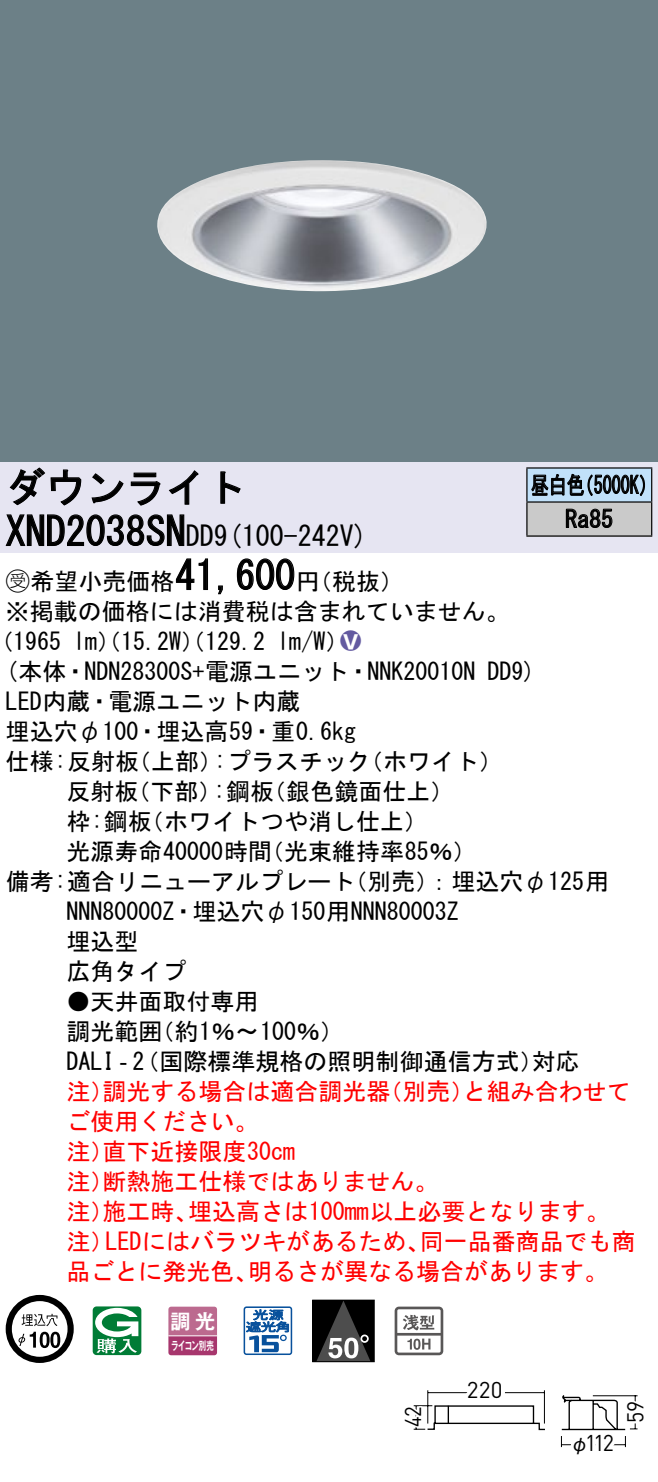
<style>
.page{position:relative;width:658px;height:1482px;background:#fff}
.page>*{position:absolute;margin:0;border:0;box-sizing:border-box;transform-origin:0 0}
.t1{font:40px "MS Gothic";color:#000}
.t2{font:28px "MS Gothic";color:#000}
.t3{font:24px/30px "MS Gothic";color:#000}
.t4{font:24px/30px "MS Gothic";color:#f00}
.t5{font:24px/34px "MS Gothic";color:#000;scale:.75 1}
.t6{font:24px "Ford Classification 1";color:#635aa0}
.t7{font:22.8px "DINOT";letter-spacing:-.035em;color:#000;scale:.95 1}
.t8{font:22.8px "DINOT";letter-spacing:-.035em;color:#000}
.t9{font:22.8px "DINOT";letter-spacing:-.035em;color:#000;scale:.9 1}
.t10{font:20px "Gothic MB101 Pro De Bold 90 pv RKSJ H";color:#fff}
.t11{font:20px "Gothic BBB Pro Medium 90 pv RKSJ H";color:#000;scale:.95 1}
.t12{font:11.6px "Gothic MB101 Pro De Bold 90 pv RKSJ H";letter-spacing:-.05em;color:#fff;scale:.65 1}
.s1{font-size:28px}
.s2{font-family:"Ford Classification 1"}
.s3{color:#fff}
</style>
<div class="page">
<div style="left:0;top:0;width:658px;height:462px;background:#6c8087"></div>
<img style="left:157px;top:160px;width:330px;height:131px">
<div style="left:0;top:462px;width:658px;height:90px;background:#e6e5f2"></div>
<svg style="left:9px;top:467px;width:73px;height:39px"></svg>
<svg style="left:91px;top:473px;width:33px;height:30px"></svg>
<svg style="left:130px;top:472px;width:30px;height:34px"></svg>
<svg style="left:168px;top:470px;width:30px;height:35px"></svg>
<svg style="left:220px;top:471px;width:21px;height:33px"></svg>
<svg style="left:5px;top:514px;width:180px;height:32px"></svg>
<svg style="left:175px;top:558px;width:33px;height:32px"></svg>
<svg style="left:218px;top:585px;width:5px;height:10px"></svg>
<svg style="left:236px;top:558px;width:59px;height:32px"></svg>
<svg style="left:6px;top:1295px;width:68px;height:68px"></svg>
<svg style="left:40px;top:1331px;width:10px;height:17px"></svg>
<svg style="left:50px;top:1331px;width:10px;height:17px"></svg>
<svg style="left:93px;top:1306px;width:48px;height:49px"></svg>
<svg style="left:168px;top:1306px;width:49px;height:49px;background:#b65a85"></svg>
<hr style="left:168px;top:1335px;width:49px;height:1px;background:#fff">
<svg style="left:243px;top:1306px;width:49px;height:49px"></svg>
<div style="left:312px;top:1300px;width:62px;height:61px;background:#000"></div>
<svg style="left:317px;top:1301px;width:53px;height:59px"></svg>
<div style="left:312px;top:1299px;width:62px;height:63px;border:1px solid #000"></div>
<svg style="left:394px;top:1306px;width:49px;height:49px"></svg>
<div style="left:527px;top:468px;width:124px;height:34px;background:#c1e1fa"></div>
<div style="left:527px;top:502px;width:124px;height:34px;background:#cacaca"></div>
<hr style="left:526px;top:467px;width:126px;height:2px;background:#000">
<hr style="left:526px;top:468px;width:1px;height:33px;background:#000">
<hr style="left:651px;top:468px;width:1px;height:33px;background:#000">
<hr style="left:526px;top:501px;width:126px;height:2px;background:#000">
<hr style="left:526px;top:502px;width:1px;height:33px;background:#000">
<hr style="left:651px;top:502px;width:1px;height:33px;background:#000">
<hr style="left:526px;top:535px;width:126px;height:2px;background:#000">
<svg style="left:531px;top:473px;width:114px;height:23px"></svg>
<svg style="left:565px;top:508px;width:47px;height:20px"></svg>
<svg style="left:560px;top:1395px;width:78px;height:53px"></svg>
<svg style="left:413px;top:1390px;width:132px;height:40px"></svg>
<h1 class="t1" style="left:6px;top:467px;width:242px">ダウンライト</h1>
<p class="t2" style="left:214px;top:522px;width:155px">(9 100-242 (V</p>
<h1 class="t1" style="left:6px;top:511px;width:210px">XND2038SN<span class="s1">DD</span></h1>
<h1 class="t1" style="left:175px;top:555px;width:121px">41,600</h1>
<p class="t3" style="left:6px;top:566px;width:505px"><span class="s2">B</span>希望小売価格<br>※掲載の価格には消費税は含まれていません。</p>
<p class="t6" style="left:340px;top:629px;width:22px">2<span class="s3">8</span></p>
<p class="t3" style="left:296px;top:566px;width:109px">（円税抜(</p>
<p class="t3" style="left:277px;top:626px;width:73px">l m (W/</p>
<p class="t3" style="left:-11px;top:626px;width:74px">（1965</p>
<p class="t3" style="left:73px;top:626px;width:193px">lm）（15.2 ）（W 129.2</p>
<p class="t5" style="left:565px;top:468px;width:65px;text-indent:-34px">昼白色<br>Ra85</p>
<p class="t5" style="left:575px;top:468px;width:109px">（5000 (K</p>
<p class="t3" style="left:6px;top:656px;width:471px">(本体・NDN28300 +S 電源ユニット・NNK20010N</p>
<p class="t3" style="left:6px;top:686px;width:296px">LED内蔵・電源ユニット内蔵</p>
<p class="t3" style="left:6px;top:716px;width:352px">埋込穴φ100・埋込高59・重0.6kg</p>
<p class="t3" style="left:359px;top:746px;width:145px">（ホワイト(</p>
<p class="t3" style="left:487px;top:656px;width:50px">DD (9</p>
<p class="t3" style="left:214px;top:746px;width:158px">:プラスチック</p>
<p class="t3" style="left:6px;top:746px;width:135px">仕様:反射板</p>
<p class="t3" style="left:127px;top:746px;width:97px">（上部）</p>
<p class="t3" style="left:66px;top:776px;width:73px">反射板</p>
<p class="t3" style="left:126px;top:776px;width:97px">（下部）</p>
<p class="t3" style="left:262px;top:776px;width:193px">（銀色鏡面仕上(</p>
<p class="t3" style="left:213px;top:776px;width:62px">:鋼板</p>
<p class="t3" style="left:66px;top:806px;width:87px">枠:鋼板</p>
<p class="t3" style="left:140px;top:806px;width:289px">（ホワイトつや消し仕上(</p>
<p class="t3" style="left:66px;top:836px;width:207px">光源寿命40000時間</p>
<p class="t3" style="left:260px;top:836px;width:218px">（光束維持率85％(</p>
<p class="t3" style="left:66px;top:866px;width:394px;text-indent:-61px">備考:適合リニューアルプレート<br>NNN80000 ・Z 埋込穴φ150用NNN80003Z埋込型<br>広角タイプ</p>
<p class="t3" style="left:150px;top:986px;width:195px;text-indent:-84px">●天井面取付専用<br>（約1％〜100％(</p>
<p class="t3" style="left:343px;top:866px;width:267px">（別売：）埋込穴φ125用</p>
<p class="t3" style="left:66px;top:1016px;width:97px">調光範囲</p>
<p class="t3" style="left:66px;top:1046px;width:478px">DALI‐（2 国際標準規格の照明制御通信方式）</p>
<p class="t4" style="left:462px;top:1076px;width:169px">と組み合わせて</p>
<p class="t3" style="left:531px;top:1046px;width:49px">対応</p>
<p class="t4" style="left:102px;top:1076px;width:289px">調光する場合は適合調光器</p>
<p class="t4" style="left:378px;top:1076px;width:97px">（別売）</p>
<p class="t4" style="left:66px;top:1076px;width:49px">注）</p>
<p class="t4" style="left:66px;top:1106px;width:193px">ご使用ください。</p>
<p class="t4" style="left:102px;top:1136px;width:194px">直下近接限度30cm</p>
<p class="t4" style="left:102px;top:1136px;width:337px;text-indent:-36px">注）<br>断熱施工仕様ではありません。</p>
<p class="t4" style="left:66px;top:1166px;width:49px">注）</p>
<p class="t4" style="left:188px;top:1196px;width:423px">埋込高さは100mm以上必要となります。</p>
<p class="t4" style="left:102px;top:1196px;width:97px">施工時、</p>
<p class="t4" style="left:66px;top:1196px;width:49px">注）</p>
<p class="t4" style="left:66px;top:1226px;width:49px">注）</p>
<p class="t4" style="left:105px;top:1226px;width:326px">LEDにはバラツキがあるため、</p>
<p class="t4" style="left:420px;top:1226px;width:217px">同一品番商品でも商</p>
<p class="t4" style="left:66px;top:1256px;width:193px">品ごとに発光色、</p>
<p class="t4" style="left:248px;top:1256px;width:362px">明るさが異なる場合があります。</p>
<p class="t10" style="left:171px;top:1304px;width:46px">調光</p>
<p class="t12" style="left:171px;top:1335px;width:67px">ライコン別売</p>
<p class="t9" style="left:397px;top:1426px;width:24px;rotate:-90deg">42</p>
<p class="t8" style="left:467px;top:1374px;width:37px">220</p>
<p class="t7" style="left:585px;top:1427px;width:32px">112</p>
<p class="t11" style="left:570px;top:1427px;width:21px">φ</p>
<p class="t7" style="left:619px;top:1423px;width:25px;rotate:-90deg">59</p>
</div>
